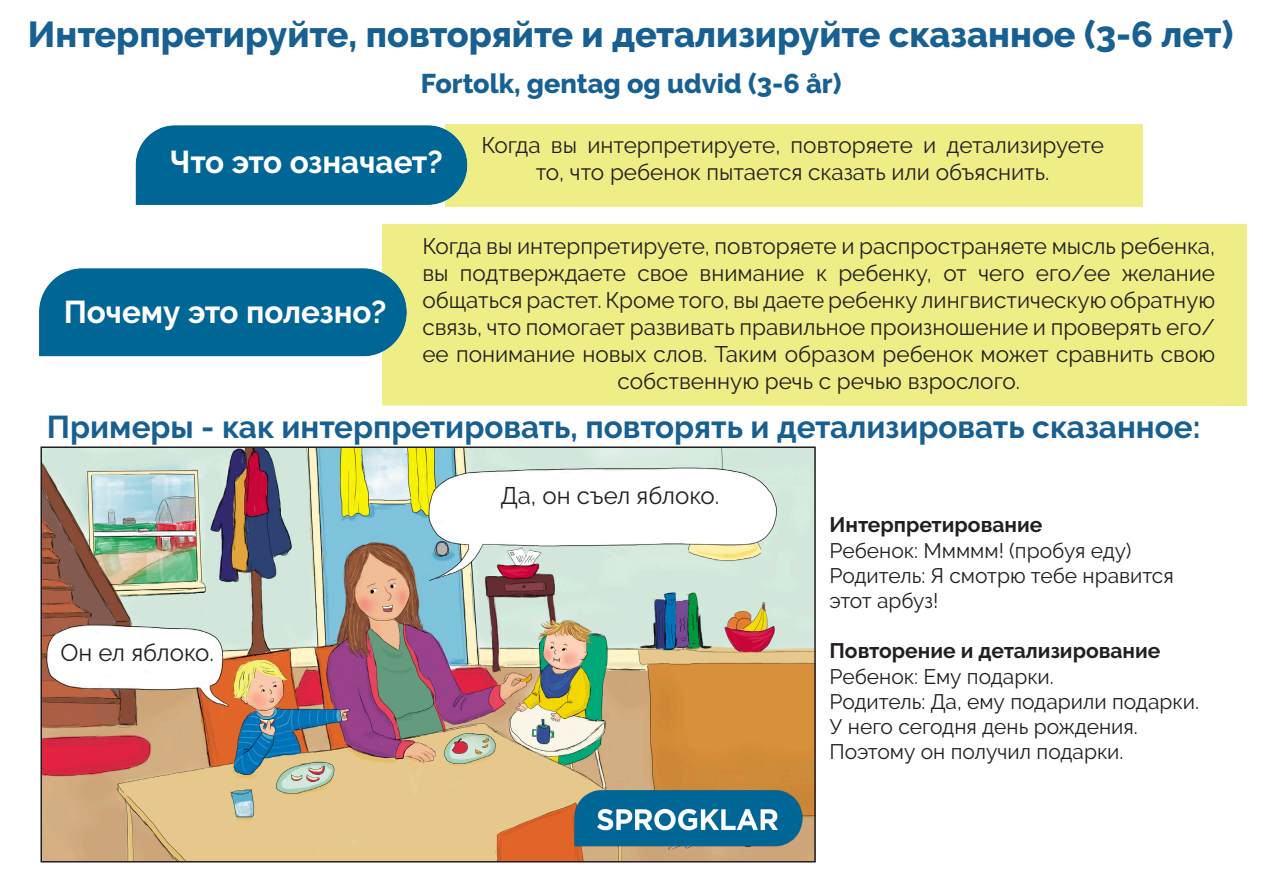
<style>
.page{position:relative;width:1263px;height:893px;background:#fff}
.page>*{position:absolute;margin:0;border:0;box-sizing:border-box;transform-origin:0 0}
.t1{font:800 36px "Raleway";color:#176091}
.t2{font:700 31.5px "Raleway";color:#176091}
.t3{font:700 31.5px "Raleway";color:#fffefc}
.t4{font:700 31.5px "Raleway";color:#fff}
.t5{font:800 27px "Raleway";color:#176091}
.t6{font:24px "Raleway";color:#231f20}
.t7{font:22.5px/27px "Raleway";color:#231f20;text-align:center}
.t8{font:21px/25.2px "Raleway";color:#231f20}
.t9{font:700 21px "Raleway";color:#231f20}
</style>
<div class="page">
<div style="left:382px;top:224px;width:864px;height:181px;background:#efee86"></div>
<div style="left:445px;top:124px;width:698px;height:83px;background:#efee86"></div>
<img style="left:39px;top:268px;width:368px;height:89px">
<div style="left:135px;top:125px;width:333px;height:80px;background:#006696"></div>
<svg style="left:382px;top:405px;width:839px;height:1px"></svg>
<img style="left:43px;top:449px;width:770px;height:410px">
<img style="left:554px;top:773px;width:262px;height:89px">
<p class="t1" style="left:28px;top:14px;width:1207px">Интерпретируйте, повторяйте и детализируйте сказанное (3-6 лет)</p>
<p class="t5" style="left:421px;top:68px;width:422px">Fortolk, gentag og udvid (3-6 år)</p>
<p class="t7" style="left:481px;top:131px;width:624px">Когда вы интерпретируете, повторяете и детализируете то, что ребенок пытается сказать или объяснить.</p>
<p class="t4" style="left:170px;top:144px;width:274px">Что это означает?</p>
<p class="t7" style="left:422px;top:232px;width:794px">Когда вы интерпретируете, повторяете и распространяете мысль ребенка, вы подтверждаете свое внимание к ребенку, от чего его/ее желание общаться растет. Кроме того, вы даете ребенку лингвистическую обратную связь, что помогает развивать правильное произношение и проверять его/ ее понимание новых слов. Таким образом ребенок может сравнить свою собственную речь с речью взрослого.</p>
<p class="t2" style="left:47px;top:409px;width:1155px">Примеры - как интерпретировать, повторять и детализировать сказанное:</p>
<p class="t3" style="left:64px;top:294px;width:324px">Почему это полезно?</p>
<p class="t6" style="left:60px;top:639px;width:155px">Он ел яблоко.</p>
<p class="t6" style="left:501px;top:481px;width:220px">Да, он съел яблоко.</p>
<p class="t9" style="left:829px;top:513px;width:214px">Интерпретирование</p>
<p class="t8" style="left:829px;top:537px;width:303px">Ребенок: Ммммм! (пробуя еду)</p>
<p class="t8" style="left:829px;top:563px;width:346px">Родитель: Я смотрю тебе нравится этот арбуз!</p>
<p class="t9" style="left:829px;top:639px;width:332px">Повторение и детализирование</p>
<p class="t8" style="left:829px;top:663px;width:226px">Ребенок: Ему подарки.</p>
<p class="t8" style="left:829px;top:689px;width:371px">Родитель: Да, ему подарили подарки.<br>У него сегодня день рождения.<br>Поэтому он получил подарки.</p>
</div>
